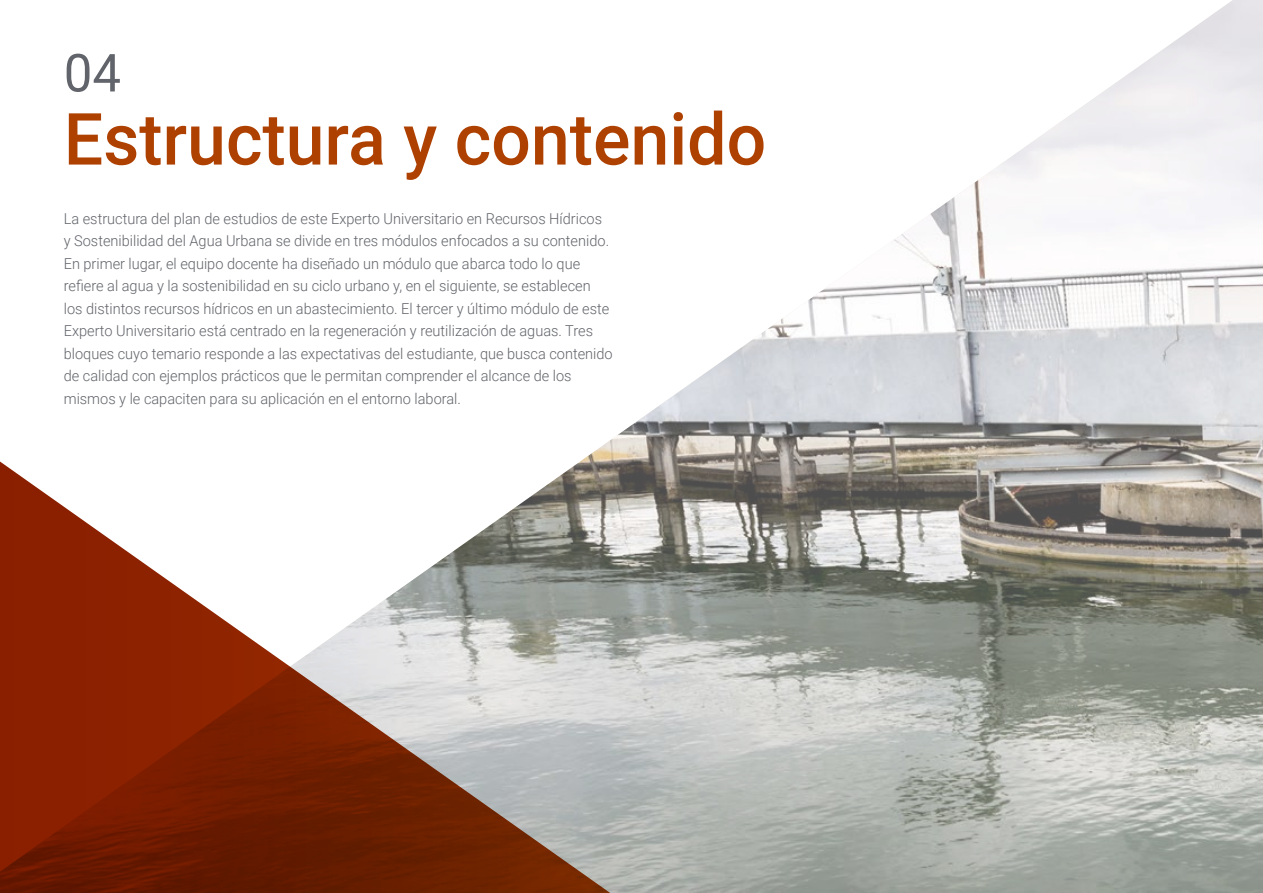
<style>
.page{position:relative;width:1263px;height:893px;background:#fff}
.page>*{position:absolute;margin:0;border:0;box-sizing:border-box;transform-origin:0 0}
.t1{font:500 72px "Roboto";color:#ae4000}
.t2{font:52.5px "Roboto";color:#61646a}
.t3{font:300 15px/22.5px "Roboto";color:#61646a}
</style>
<div class="page">
<img style="left:602px;top:0;width:661px;height:893px">
<svg style="left:0;top:446px;width:640px;height:447px"></svg>
<h2 class="t2" style="left:64px;top:36px;width:59px">04</h2>
<h1 class="t1" style="left:64px;top:89px;width:704px">Estructura y contenido</h1>
<p class="t3" style="left:64px;top:207px;width:550px">La estructura del plan de estudios de este Experto Universitario en Recursos Hídricos<br>y Sostenibilidad del Agua Urbana se divide en tres módulos enfocados a su contenido.<br>En primer lugar, el equipo docente ha diseñado un módulo que abarca todo lo que refiere al agua y la sostenibilidad en su ciclo urbano y, en el siguiente, se establecen los distintos recursos hídricos en un abastecimiento. El tercer y último módulo de este Experto Universitario está centrado en la regeneración y reutilización de aguas. Tres bloques cuyo temario responde a las expectativas del estudiante, que busca contenido de calidad con ejemplos prácticos que le permitan comprender el alcance de los mismos y le capaciten para su aplicación en el entorno laboral.</p>
</div>
